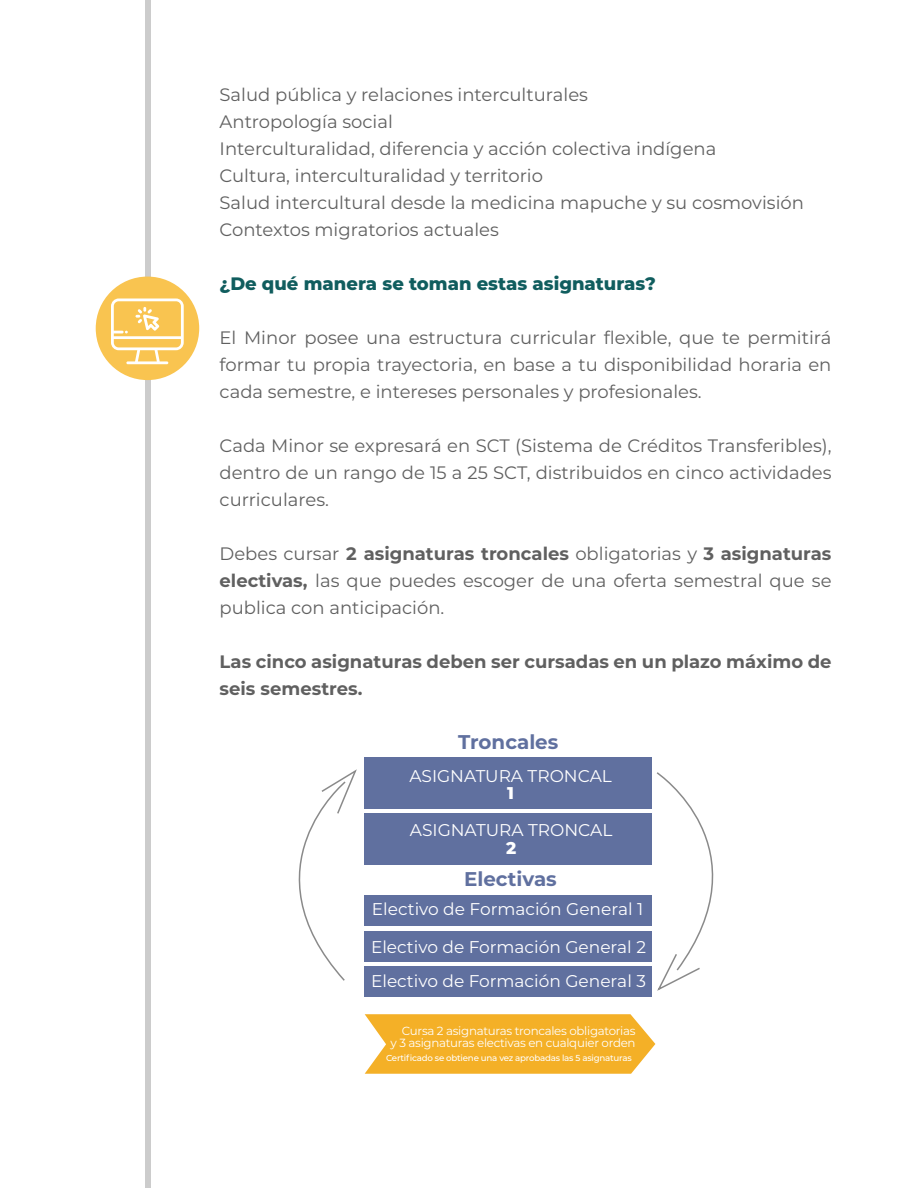
<style>
.page{position:relative;width:918px;height:1188px;background:#fff}
.page>*{position:absolute;margin:0;border:0;box-sizing:border-box;transform-origin:0 0}
.t1{font:700 19.8px "Montserrat";color:#60709f}
.t2{font:18px/27px "Montserrat";color:#606060;text-align:justify}
.t3{font:700 18px/27px "Montserrat";color:#606060}
.t4{font:800 18px "Montserrat";color:#105d5e}
.t5{font:16.95px/34.8px "Montserrat";color:#fff}
.t6{font:800 16.95px "Montserrat";color:#fff}
.t7{font:11.85px/11.9px "Montserrat";letter-spacing:-.025em;color:#fff;text-align:right}
.t8{font:500 8.7px "Montserrat";letter-spacing:-.025em;color:#fff}
.s1{font-weight:700}
</style>
<div class="page">
<div style="left:365px;top:758px;width:287px;height:51px;background:#60709f"></div>
<div style="left:365px;top:814px;width:287px;height:51px;background:#60709f"></div>
<div style="left:365px;top:895px;width:287px;height:31px;background:#60709f"></div>
<div style="left:365px;top:931px;width:287px;height:31px;background:#60709f"></div>
<div style="left:365px;top:967px;width:287px;height:30px;background:#60709f"></div>
<svg style="left:365px;top:1014px;width:290px;height:60px;background:#f4b639"></svg>
<svg style="left:656px;top:772px;width:58px;height:219px"></svg>
<svg style="left:298px;top:769px;width:59px;height:212px"></svg>
<div style="left:146px;top:0;width:6px;height:1188px;background:#ccc"></div>
<div style="left:96px;top:277px;width:103px;height:103px;background:#f9c450;border-radius:50%"></div>
<svg style="left:111px;top:299px;width:73px;height:65px"></svg>
<p class="t2" style="left:220px;top:81px;width:586px;text-align:left">Salud pública y relaciones interculturales<br>Antropología social<br>Interculturalidad, diferencia y acción colectiva indígena<br>Cultura, interculturalidad y territorio<br>Salud intercultural desde la medicina mapuche y su cosmovisión Contextos migratorios actuales</p>
<p class="t4" style="left:220px;top:271px;width:438px">¿De qué manera se toman estas asignaturas?</p>
<p class="t2" style="left:220px;top:324px;width:613px">El Minor posee una estructura curricular flexible, que te permitirá formar tu propia trayectoria, en base a tu disponibilidad horaria en cada semestre, e intereses personales y profesionales.</p>
<p class="t2" style="left:220px;top:432px;width:614px">Cada Minor se expresará en SCT (Sistema de Créditos Transferibles), dentro de un rango de 15 a 25 SCT, distribuidos en cinco actividades curriculares.</p>
<p class="t2" style="left:220px;top:540px;width:614px">Debes cursar <span class="s1">2 asignaturas troncales</span> obligatorias y <span class="s1">3 asignaturas electivas,</span> las que puedes escoger de una oferta semestral que se publica con anticipación.</p>
<p class="t3" style="left:220px;top:647px;width:614px">Las cinco asignaturas deben ser cursadas en un plazo máximo de seis semestres.</p>
<p class="t1" style="left:458px;top:728px;width:102px">Troncales</p>
<p class="t5" style="left:409px;top:758px;width:204px">ASIGNATURA TRONCAL</p>
<p class="t6" style="left:507px;top:781px;width:8px">1</p>
<p class="t5" style="left:410px;top:812px;width:204px">ASIGNATURA TRONCAL</p>
<p class="t6" style="left:506px;top:835px;width:12px">2</p>
<p class="t1" style="left:464px;top:864px;width:94px">Electivas</p>
<p class="t5" style="left:372px;top:891px;width:273px">Electivo de Formación General 1</p>
<p class="t5" style="left:371px;top:929px;width:276px">Electivo de Formación General 2<br>Electivo de Formación General 3</p>
<p class="t7" style="left:390px;top:1025px;width:247px">Cursa 2 asignaturas troncales obligatorias<br>y 3 asignaturas electivas en cualquier orden</p>
<p class="t8" style="left:386px;top:1052px;width:247px">Certificado se obtiene una vez aprobadas las 5 asignaturas</p>
</div>
